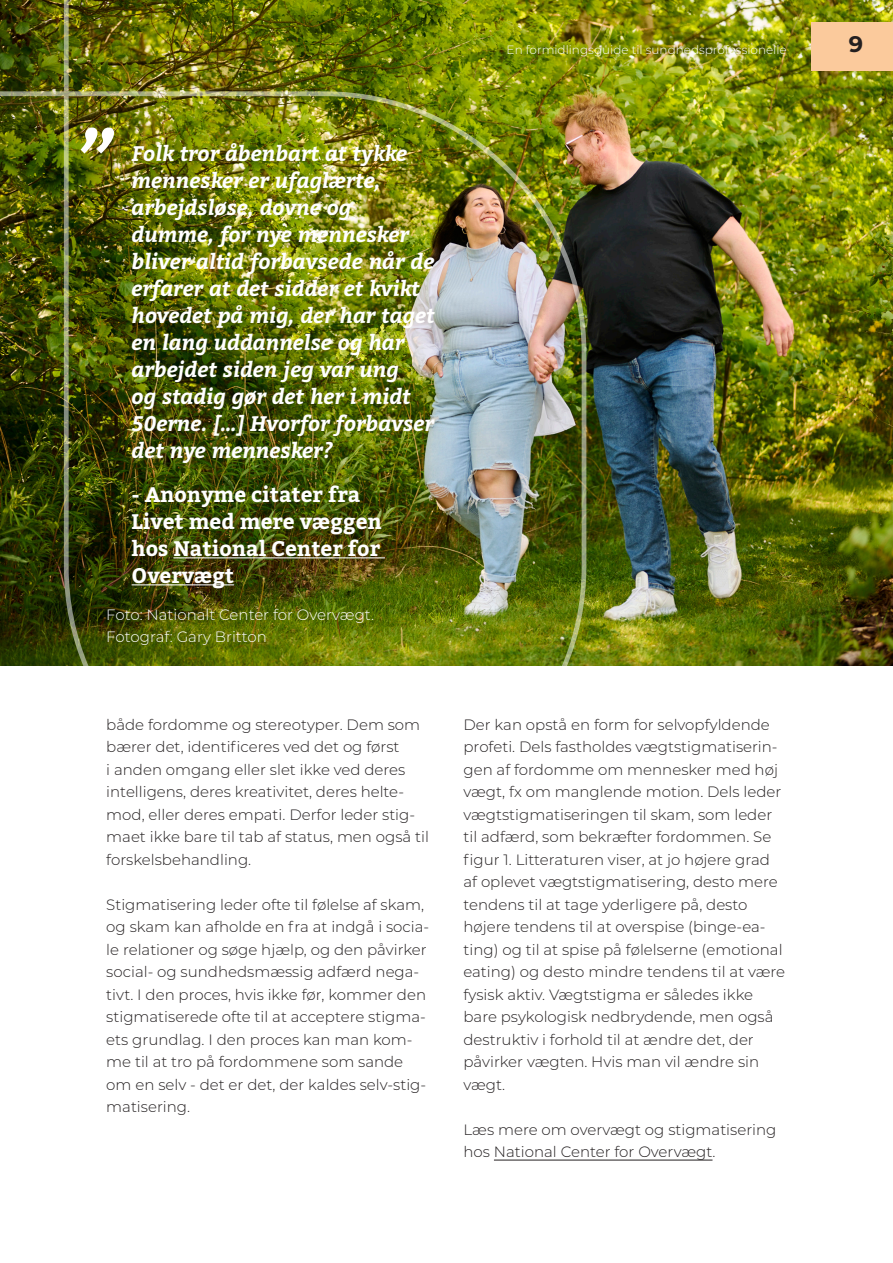
<style>
.page{position:relative;width:893px;height:1263px;background:#fff}
.page>*{position:absolute;margin:0;border:0;box-sizing:border-box;transform-origin:0 0}
.citat{font:italic 700 73.8px "Bitter";color:#fff}
.t1{font:700 22.5px "Montserrat";color:#231f20}
.citat-2{font:italic 700 21px/27px "Bitter";color:#fff}
.citat-3{font:700 21px/27px "Bitter";color:#fff}
.brød{font:300 15px/22.5px "Montserrat";color:#231f20}
.Brød_ej_linje{font:300 15px/22.5px "Montserrat";color:#fff}
.t2{font:300 12px "Montserrat";color:#fff}
</style>
<div class="page">
<img style="left:0;top:0;width:893px;height:665px">
<img style="left:64px;top:91px;width:522px;height:575px">
<img style="left:0;top:0;width:69px;height:96px">
<hr style="left:494px;top:1160px;width:218px;height:1px;background:#231f20">
<hr style="left:173px;top:557px;width:212px;height:1px;background:#fff">
<hr style="left:132px;top:584px;width:102px;height:1px;background:#fff">
<div style="left:811px;top:22px;width:82px;height:48px;background:#fbca9c"></div>
<p class="citat" style="left:75px;top:112px;width:42px">”</p>
<p class="citat-2" style="left:132px;top:140px;width:304px">Folk tror åbenbart at tykke mennesker er ufaglærte, arbejdsløse, dovne og dumme, for nye mennesker bliver altid forbavsede når de erfarer at det sidder et kvikt hovedet på mig, der har taget en lang uddannelse og har arbejdet siden jeg var ung<br>og stadig gør det her i midt<br>50erne. […] Hvorfor forbavser det nye mennesker?</p>
<p class="citat-3" style="left:132px;top:481px;width:252px">- Anonyme citater fra<br>Livet med mere væggen hos National Center for<br>Overvægt</p>
<p class="Brød_ej_linje" style="left:106px;top:603px;width:269px">Foto: Nationalt Center for Overvægt.<br>Fotograf: Gary Britton</p>
<p class="t2" style="left:507px;top:41px;width:282px">En formidlingsguide til sundhedsprofessionelle</p>
<h2 class="t1" style="left:849px;top:28px;width:16px">9</h2>
<p class="brød" style="left:106px;top:712px;width:324px">både fordomme og stereotyper. Dem som bærer det, identificeres ved det og først<br>i anden omgang eller slet ikke ved deres intelligens, deres kreativitet, deres helte&shy;mod, eller deres empati. Derfor leder stig&shy;maet ikke bare til tab af status, men også til forskelsbehandling.</p>
<p class="brød" style="left:106px;top:892px;width:324px">Stigmatisering leder ofte til følelse af skam, og skam kan afholde en fra at indgå i socia&shy;le relationer og søge hjælp, og den påvirker social- og sundhedsmæssig adfærd nega&shy;tivt. I den proces, hvis ikke før, kommer den stigmatiserede ofte til at acceptere stigma&shy;ets grundlag. I den proces kan man kom&shy;me til at tro på fordommene som sande om en selv - det er det, der kaldes selv-stig&shy;matisering.</p>
<p class="brød" style="left:463px;top:712px;width:323px">Der kan opstå en form for selvopfyldende profeti. Dels fastholdes vægtstigmatiserin&shy;gen af fordomme om mennesker med høj vægt, fx om manglende motion. Dels leder vægtstigmatiseringen til skam, som leder til adfærd, som bekræfter fordommen. Se figur 1. Litteraturen viser, at jo højere grad af oplevet vægtstigmatisering, desto mere tendens til at tage yderligere på, desto højere tendens til at overspise (binge-ea&shy;ting) og til at spise på følelserne (emotional eating) og desto mindre tendens til at være fysisk aktiv. Vægtstigma er således ikke bare psykologisk nedbrydende, men også destruktiv i forhold til at ændre det, der påvirker vægten. Hvis man vil ændre sin vægt.</p>
<p class="brød" style="left:463px;top:1117px;width:314px">Læs mere om overvægt og stigmatisering hos National Center for Overvægt.</p>
</div>
